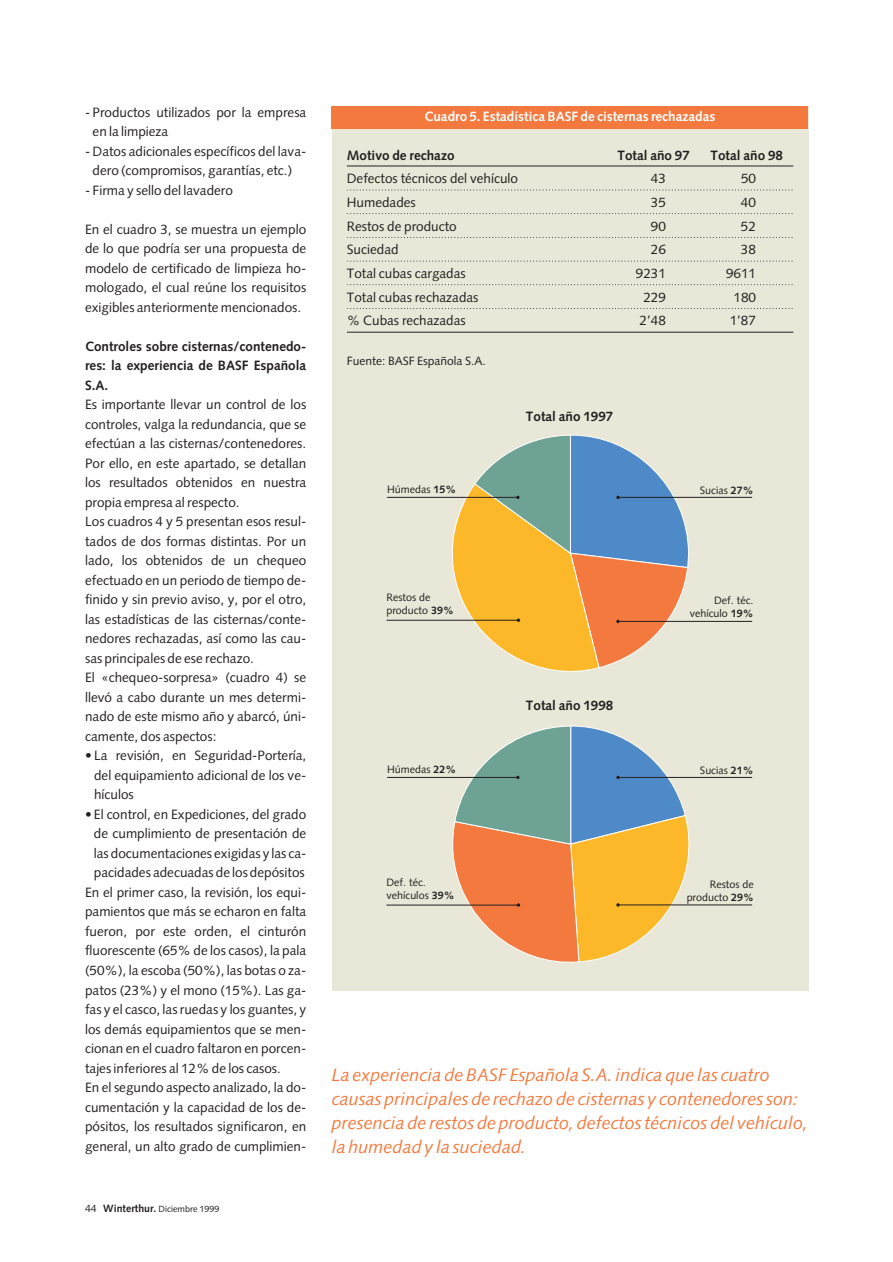
<style>
.page{position:relative;width:893px;height:1262px;background:#fff}
.page>*{position:absolute;margin:0;border:0;box-sizing:border-box;transform-origin:0 0}
.t1{font:italic 18px/24px "Winterthur";color:#f4793e}
.t2{font:13.5px/19.5px "Winterthur";color:#231f20}
.t3{font:700 13.5px/19.5px "Winterthur";color:#231f20;text-align:justify}
.t4{font:700 13.5px "Winterthur";color:#fff}
.t5{font:12px "Winterthur";color:#231f20}
.t6{font:10.8px/12.6px "Winterthur";color:#231f20}
.t7{font:9px "Winterthur";color:#231f20}
.s1{font-size:10.5px}
.s2{font-weight:700;font-size:10.5px}
.s3{font-weight:700}
</style>
<div class="page">
<div style="left:332px;top:106px;width:476px;height:884px;background:#e9e7d7"></div>
<hr style="left:347px;top:166px;width:446px;height:1px;background:#231f20">
<svg style="left:347px;top:190px;width:446px;height:1px"></svg>
<svg style="left:347px;top:213px;width:446px;height:1px"></svg>
<svg style="left:347px;top:237px;width:446px;height:1px"></svg>
<svg style="left:347px;top:261px;width:446px;height:1px"></svg>
<svg style="left:347px;top:284px;width:446px;height:1px"></svg>
<svg style="left:347px;top:308px;width:446px;height:1px"></svg>
<hr style="left:347px;top:332px;width:446px;height:1px;background:#231f20">
<hr style="left:619px;top:497px;width:133px;height:1px;background:#231f20">
<hr style="left:386px;top:620px;width:131px;height:1px;background:#231f20">
<hr style="left:387px;top:497px;width:129px;height:1px;background:#231f20">
<hr style="left:619px;top:621px;width:133px;height:1px;background:#231f20">
<svg style="left:447px;top:434px;width:242px;height:238px"></svg>
<hr style="left:619px;top:904px;width:133px;height:1px;background:#231f20">
<hr style="left:386px;top:904px;width:131px;height:1px;background:#231f20">
<hr style="left:619px;top:777px;width:133px;height:1px;background:#231f20">
<hr style="left:387px;top:777px;width:129px;height:1px;background:#231f20">
<svg style="left:452px;top:725px;width:249px;height:238px"></svg>
<div style="left:332px;top:106px;width:476px;height:22px;background:#f4793e"></div>
<p class="t2" style="left:93px;top:104px;width:215px;text-indent:-8px">- Productos utilizados por la empresa en la limpieza</p>
<p class="t2" style="left:85px;top:143px;width:223px;text-align:center">- Datos adicionales específicos del lava&shy;dero (compromisos, garantías, etc.)</p>
<p class="t2" style="left:85px;top:182px;width:149px">- Firma y sello del lavadero</p>
<p class="t2" style="left:85px;top:221px;width:223px;text-align:justify">En el cuadro 3, se muestra un ejemplo de lo que podría ser una propuesta de modelo de certificado de limpieza ho&shy;mologado, el cual reúne los requisitos exigibles anteriormente mencionados.</p>
<p class="t3" style="left:85px;top:338px;width:223px">Controles sobre cisternas/contenedo&shy;res: la experiencia de BASF Española S.A.</p>
<p class="t2" style="left:85px;top:396px;width:223px">Es importante llevar un control de los controles, valga la redundancia, que se efectúan a las cisternas/contenedores.<br>Por ello, en este apartado, se detallan los resultados obtenidos en nuestra propia empresa al respecto.<br>Los cuadros 4 y 5 presentan esos resul&shy;tados de dos formas distintas. Por un lado, los obtenidos de un chequeo efectuado en un periodo de tiempo de&shy;finido y sin previo aviso, y, por el otro, las estadísticas de las cisternas/conte&shy;nedores rechazadas, así como las cau&shy;sas principales de ese rechazo.<br>El «chequeo-sorpresa» (cuadro 4) se llevó a cabo durante un mes determi&shy;nado de este mismo año y abarcó, úni&shy;camente, dos aspectos:</p>
<p class="t2" style="left:94px;top:747px;width:214px;text-align:justify;text-indent:-9px">• La revisión, en Seguridad-Portería, del equipamiento adicional de los ve&shy;hículos</p>
<p class="t2" style="left:85px;top:806px;width:223px">• El control, en Expediciones, del grado</p>
<p class="t2" style="left:94px;top:825px;width:214px">de cumplimiento de presentación de</p>
<p class="t2" style="left:94px;top:845px;width:214px">las documentaciones exigidas y las ca-</p>
<p class="t2" style="left:94px;top:864px;width:212px">pacidades adecuadas de los depósitos</p>
<p class="t2" style="left:85px;top:884px;width:223px">En el primer caso, la revisión, los equi-</p>
<p class="t2" style="left:85px;top:903px;width:223px">pamientos que más se echaron en falta</p>
<p class="t2" style="left:85px;top:923px;width:223px">fueron, por este orden, el cinturón</p>
<p class="t2" style="left:85px;top:942px;width:223px">fluorescente (65% de los casos), la pala</p>
<p class="t2" style="left:85px;top:962px;width:223px">(50%), la escoba (50%), las botas o za-</p>
<p class="t2" style="left:85px;top:981px;width:223px">patos (23%) y el mono (15%). Las ga-</p>
<p class="t2" style="left:85px;top:1001px;width:223px">fas y el casco, las ruedas y los guantes, y</p>
<p class="t2" style="left:85px;top:1020px;width:223px">los demás equipamientos que se men-</p>
<p class="t2" style="left:85px;top:1040px;width:223px">cionan en el cuadro faltaron en porcen-</p>
<p class="t2" style="left:85px;top:1059px;width:197px">tajes inferiores al 12% de los casos.</p>
<p class="t2" style="left:85px;top:1079px;width:223px">En el segundo aspecto analizado, la do-</p>
<p class="t2" style="left:85px;top:1098px;width:223px">cumentación y la capacidad de los de-</p>
<p class="t2" style="left:85px;top:1118px;width:223px">pósitos, los resultados significaron, en</p>
<p class="t2" style="left:85px;top:1137px;width:223px">general, un alto grado de cumplimien-</p>
<p class="t7" style="left:85px;top:1205px;width:136px"><span class="s1">44</span> <span class="s2">Winterthur.</span> Diciembre 1999</p>
<p class="t4" style="left:424px;top:111px;width:292px">Cuadro 5. Estadística BASF de cisternas rechazadas</p>
<p class="t3" style="left:347px;top:146px;width:109px">Motivo de rechazo</p>
<p class="t3" style="left:617px;top:146px;width:74px">Total año 97</p>
<p class="t3" style="left:710px;top:146px;width:74px">Total año 98</p>
<p class="t2" style="left:347px;top:170px;width:173px">Defectos técnicos del vehículo</p>
<p class="t2" style="left:651px;top:170px;width:17px">43</p>
<p class="t2" style="left:741px;top:170px;width:17px">50</p>
<p class="t2" style="left:347px;top:194px;width:71px">Humedades</p>
<p class="t2" style="left:651px;top:194px;width:17px">35</p>
<p class="t2" style="left:741px;top:194px;width:17px">40</p>
<p class="t2" style="left:347px;top:218px;width:111px">Restos de producto</p>
<p class="t2" style="left:651px;top:218px;width:17px">90</p>
<p class="t2" style="left:741px;top:218px;width:17px">52</p>
<p class="t2" style="left:347px;top:241px;width:53px">Suciedad</p>
<p class="t2" style="left:651px;top:241px;width:17px">26</p>
<p class="t2" style="left:741px;top:241px;width:17px">38</p>
<p class="t2" style="left:347px;top:265px;width:120px">Total cubas cargadas</p>
<p class="t2" style="left:636px;top:265px;width:32px">9231</p>
<p class="t2" style="left:726px;top:265px;width:32px">9611</p>
<p class="t2" style="left:347px;top:289px;width:133px">Total cubas rechazadas</p>
<p class="t2" style="left:643px;top:289px;width:24px">229</p>
<p class="t2" style="left:733px;top:289px;width:24px">180</p>
<p class="t2" style="left:347px;top:312px;width:120px">% Cubas rechazadas</p>
<p class="t2" style="left:639px;top:312px;width:28px">2’48</p>
<p class="t2" style="left:729px;top:312px;width:28px">1’87</p>
<p class="t5" style="left:347px;top:356px;width:140px">Fuente: BASF Española S.A.</p>
<p class="t3" style="left:526px;top:408px;width:89px">Total año 1997</p>
<p class="t6" style="left:387px;top:484px;width:71px">Húmedas <span class="s3">15%</span></p>
<p class="t6" style="left:700px;top:485px;width:55px">Sucias <span class="s3">27%</span></p>
<p class="t6" style="left:386px;top:592px;width:69px">Restos de producto <span class="s3">39%</span></p>
<p class="t6" style="left:689px;top:595px;width:65px;text-align:right">Def. téc. vehículo <span class="s3">19%</span></p>
<p class="t3" style="left:526px;top:697px;width:89px">Total año 1998</p>
<p class="t6" style="left:387px;top:764px;width:71px">Húmedas <span class="s3">22%</span></p>
<p class="t6" style="left:700px;top:765px;width:55px">Sucias <span class="s3">21%</span></p>
<p class="t6" style="left:386px;top:877px;width:69px">Def. téc. vehículos <span class="s3">39%</span></p>
<p class="t6" style="left:686px;top:879px;width:69px;text-align:right">Restos de producto <span class="s3">29%</span></p>
<h1 class="t1" style="left:332px;top:1064px;width:478px">La experiencia de BASF Española S.A. indica que las cuatro causas principales de rechazo de cisternas y contenedores son: presencia de restos de producto, defectos técnicos del vehículo, la humedad y la suciedad.</h1>
</div>
